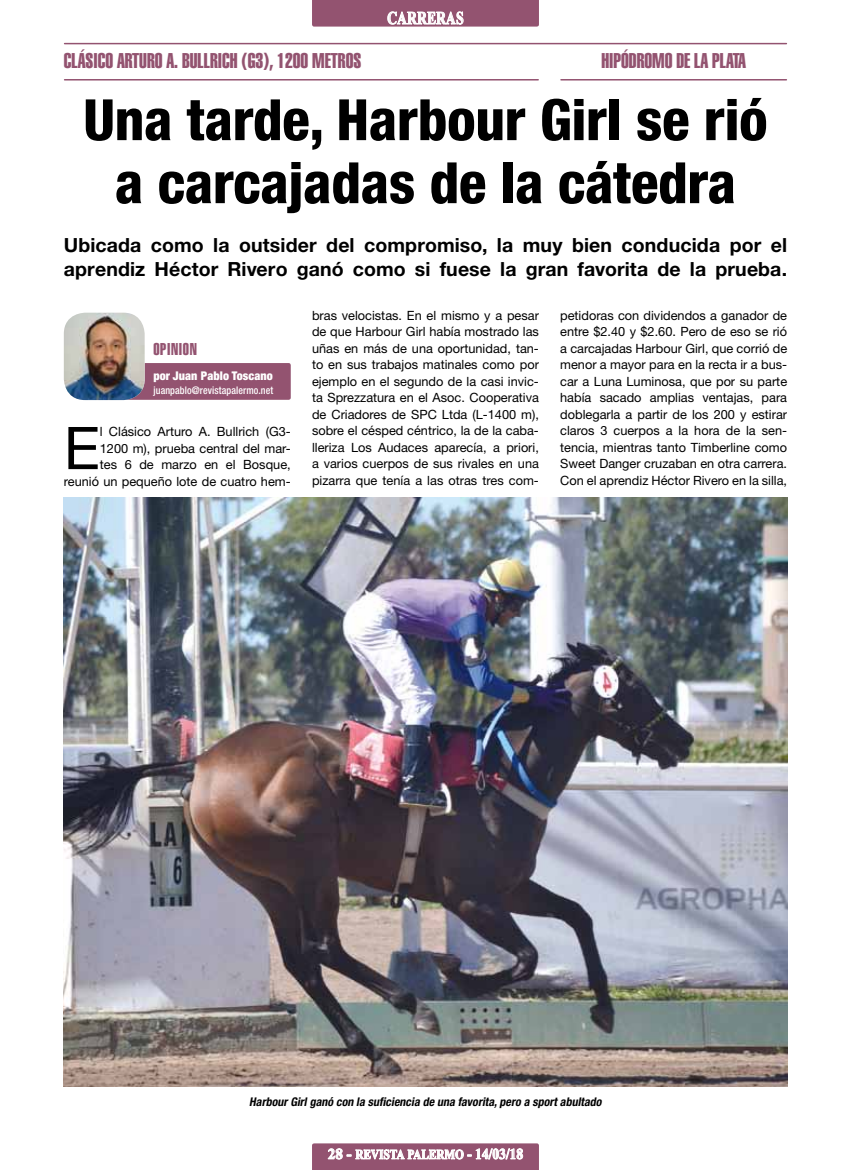
<style>
.page{position:relative;width:851px;height:1170px;background:#fff}
.page>*{position:absolute;margin:0;border:0;box-sizing:border-box;transform-origin:0 0}
.t1{font:58.95px "Helvetica Neue LT Std";color:#000}
.t2{font:800 condensed 57px/63px "Helvetica Neue LT Std";letter-spacing:-.005em;color:#000;text-align:center}
.t3{font:21px "Helvetica LT Std Extra Comp";color:#935370}
.t4{font:700 19.5px/24px "Helvetica Neue LT Std";letter-spacing:.005em;color:#000}
.t5{font:700 18px "Times New Roman";letter-spacing:.02em;color:#fff;scale:.75 1}
.t6{font:16.8px "Helvetica LT Std Extra Comp";letter-spacing:.035em;color:#935370}
.t7{font:700 13.5px "Times New Roman";color:#fff;scale:.83 1}
.t8{font:12.75px/16.5px "Helvetica Neue LT Std";color:#000;text-align:justify}
.t9{font:italic 700 condensed 12px "Helvetica Neue LT Std";color:#000}
.t10{font:900 condensed 12px "Helvetica Neue LT Std";letter-spacing:.01em;color:#fff}
.t11{font:500 condensed 10.5px "Helvetica Neue LT Std";letter-spacing:.01em;color:#fff;scale:.95 1}
.s1{font-size:15px}
</style>
<div class="page">
<hr style="left:65px;top:79px;width:473px;height:1px;background:#935370">
<hr style="left:65px;top:43px;width:721px;height:1px;background:#935370">
<hr style="left:561px;top:79px;width:225px;height:1px;background:#935370">
<div style="left:114px;top:363px;width:177px;height:37px;background:#935370;border-radius:2px"></div>
<img style="left:64px;top:312px;width:81px;height:88px">
<svg style="left:312px;top:1143px;width:227px;height:26px;background:#a6728a"></svg>
<svg style="left:312px;top:0;width:227px;height:27px;background:#9d627d"></svg>
<img style="left:64px;top:497px;width:723px;height:589px">
<h3 class="t5" style="left:387px;top:6px;width:103px">CARRERAS</h3>
<h3 class="t3" style="left:64px;top:48px;width:299px">CLÁSICO ARTURO A. BULLRICH (G3), 1200 METROS</h3>
<h3 class="t3" style="left:601px;top:48px;width:146px">HIPÓDROMO DE LA PLATA</h3>
<h2 class="t2" style="left:83px;top:87px;width:685px">Una tarde, Harbour Girl se rió a carcajadas de la cátedra</h2>
<h3 class="t4" style="left:64px;top:233px;width:724px">Ubicada como la outsider del compromiso, la muy bien conducida por el aprendiz Héctor Rivero ganó como si fuese la gran favorita de la prueba.</h3>
<h3 class="t6" style="left:153px;top:338px;width:45px">OPINION</h3>
<p class="t10" style="left:153px;top:368px;width:121px">por Juan Pablo Toscano</p>
<p class="t11" style="left:153px;top:383px;width:128px">juanpablo@revistapalermo.net</p>
<p class="t8" style="left:64px;top:423px;width:228px;text-align:right">l Clásico Arturo A. Bullrich (G3-<br>1200 m), prueba central del mar-<br>tes 6 de marzo en el Bosque, reunió un pequeño lote de cuatro hem-</p>
<h1 class="t1" style="left:64px;top:413px;width:38px">E</h1>
<p class="t8" style="left:312px;top:307px;width:228px">bras velocistas. En el mismo y a pesar de que Harbour Girl había mostrado las uñas en más de una oportunidad, tan&shy;to en sus trabajos matinales como por ejemplo en el segundo de la casi invic&shy;ta Sprezzatura en el Asoc. Cooperativa de Criadores de SPC Ltda (L-1400 m), sobre el césped céntrico, la de la caba&shy;lleriza Los Audaces aparecía, a priori, a varios cuerpos de sus rivales en una pizarra que tenía a las otras tres com-</p>
<p class="t8" style="left:560px;top:307px;width:228px">petidoras con dividendos a ganador de entre $2.40 y $2.60. Pero de eso se rió a carcajadas Harbour Girl, que corrió de menor a mayor para en la recta ir a bus&shy;car a Luna Luminosa, que por su parte había sacado amplias ventajas, para doblegarla a partir de los 200 y estirar claros 3 cuerpos a la hora de la sen&shy;tencia, mientras tanto Timberline como Sweet Danger cruzaban en otra carrera.<br>Con el aprendiz Héctor Rivero en la silla,</p>
<p class="t9" style="left:249px;top:1094px;width:356px">HarbourGirlganó con la suficiencia de una favorita,pero a sportabultado</p>
<p class="t7" style="left:328px;top:1144px;width:237px"><span class="s1">28 -</span> REVISTA PALERMO <span class="s1">- 14/03/18</span></p>
</div>
